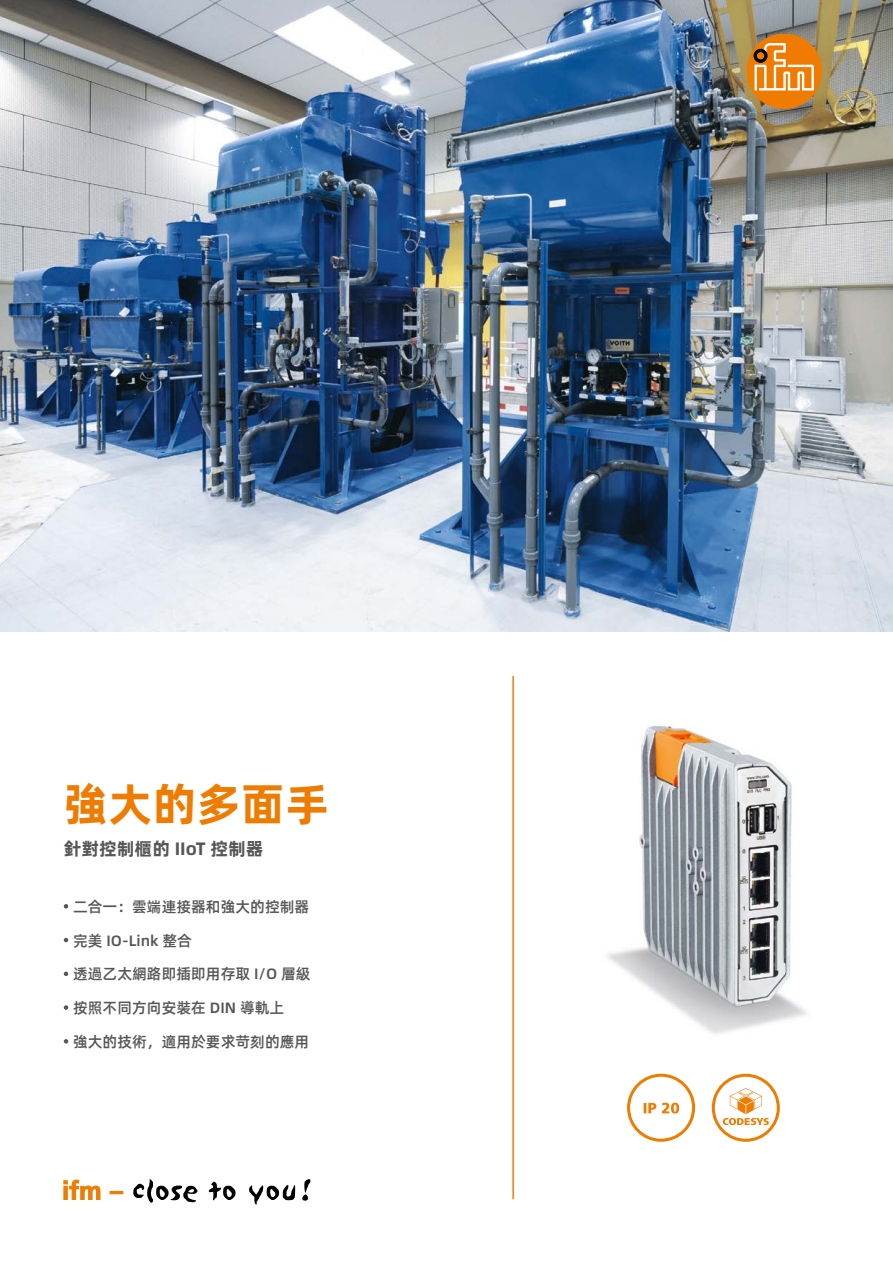
<style>
.page{position:relative;width:893px;height:1263px;background:#fff}
.page>*{position:absolute;margin:0;border:0;box-sizing:border-box;transform-origin:0 0}
.Titel_Headline_30pt{font:45px "Alibaba Pu Hui Ti B";color:#ef7c00}
.Titel_Subheadline_12{font:18px "Alibaba Pu Hui Ti B";color:#565656}
.Features{font:15px "Alibaba Pu Hui Ti M";color:#565656}
</style>
<div class="page">
<img style="left:0;top:0;width:893px;height:631px">
<img style="left:607px;top:725px;width:200px;height:309px">
<svg style="left:64px;top:1180px;width:36px;height:20px"></svg>
<svg style="left:110px;top:1191px;width:13px;height:3px"></svg>
<svg style="left:133px;top:1179px;width:64px;height:24px"></svg>
<svg style="left:209px;top:1182px;width:27px;height:18px"></svg>
<svg style="left:249px;top:1185px;width:46px;height:19px"></svg>
<svg style="left:302px;top:1179px;width:8px;height:22px"></svg>
<hr style="left:512px;top:676px;width:2px;height:523px;background:#ef7c00">
<div style="left:747px;top:34px;width:74px;height:74px;background:#ef7c00;border-radius:50%"></div>
<div style="left:747px;top:34px;width:74px;height:74px;border:1px solid #ef7c00;border-radius:50%"></div>
<svg style="left:754px;top:43px;width:60px;height:47px"></svg>
<svg style="left:64px;top:904px;width:4px;height:4px"></svg>
<svg style="left:64px;top:938px;width:4px;height:4px"></svg>
<svg style="left:64px;top:971px;width:4px;height:5px"></svg>
<svg style="left:64px;top:1005px;width:4px;height:5px"></svg>
<svg style="left:64px;top:1039px;width:4px;height:4px"></svg>
<svg style="left:712px;top:1074px;width:68px;height:68px"></svg>
<svg style="left:627px;top:1074px;width:68px;height:68px"></svg>
<p class="Titel_Headline_30pt" style="left:64px;top:768px;width:267px">強大的多面手</p>
<p class="Titel_Subheadline_12" style="left:64px;top:834px;width:201px">針對控制櫃的 IIoT 控制器</p>
<p class="Features" style="left:73px;top:895px;width:238px">二合一：雲端連接器和強大的控制器</p>
<p class="Features" style="left:73px;top:928px;width:120px">完美 IO-Link 整合</p>
<p class="Features" style="left:73px;top:962px;width:239px">透過乙太網路即插即用存取 I/O 層級</p>
<p class="Features" style="left:73px;top:996px;width:213px">按照不同方向安裝在 DIN 導軌上</p>
<p class="Features" style="left:73px;top:1030px;width:238px">強大的技術，適用於要求苛刻的應用</p>
</div>
